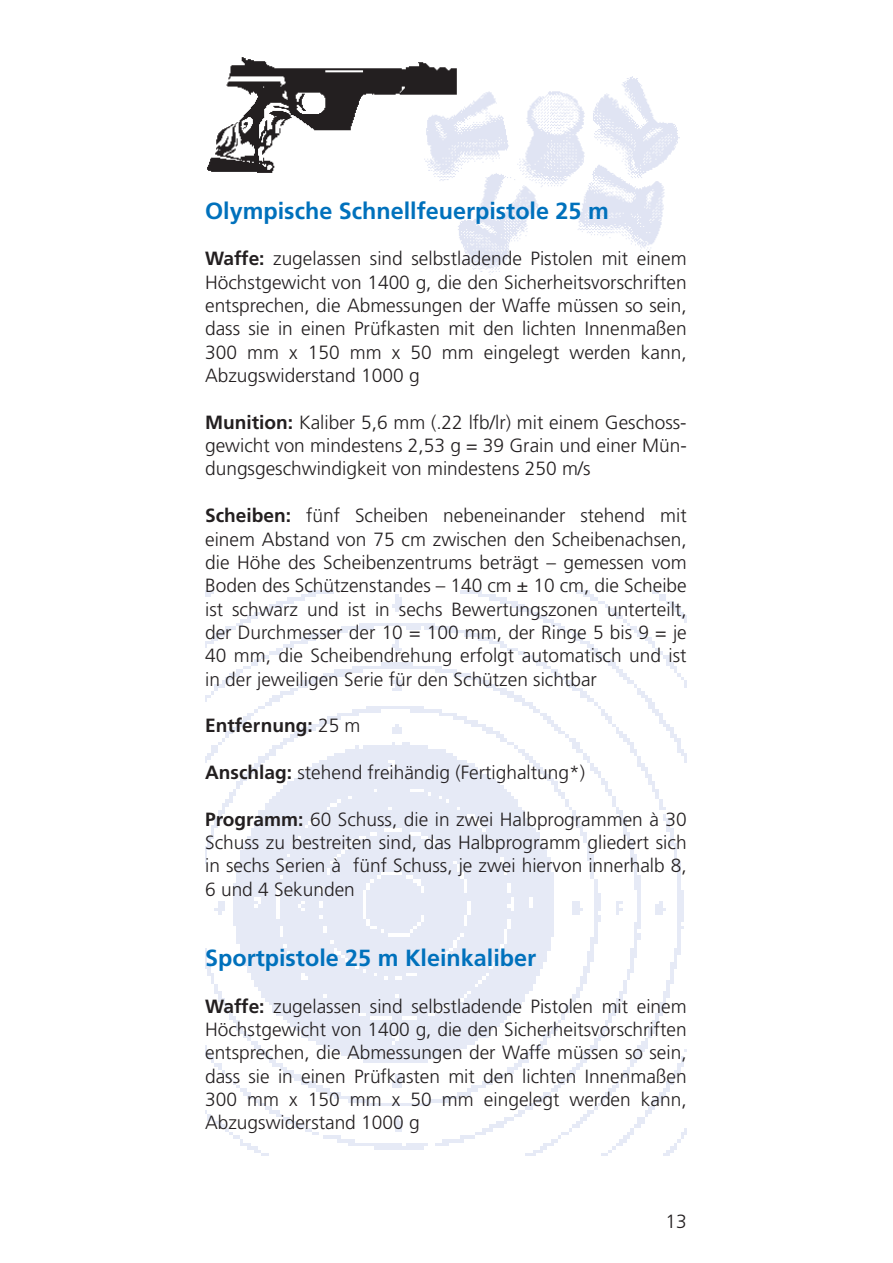
<style>
.page{position:relative;width:893px;height:1263px;background:#fff}
.page>*{position:absolute;margin:0;border:0;box-sizing:border-box;transform-origin:0 0}
.t1{font:700 23.4px "Frutiger";color:#0071bc}
.t2{font:300 19.05px/23.4px "Frutiger";color:#231f20;text-align:justify}
.t3{font:700 19.05px "Frutiger";color:#231f20}
.t4{font:300 19.05px "Frutiger LT Std";color:#231f20}
.s1{font-weight:700}
.s2{font-weight:300}
</style>
<div class="page">
<img style="left:439px;top:76px;width:240px;height:199px">
<img style="left:207px;top:57px;width:257px;height:120px">
<p class="t1" style="left:205px;top:201px;width:405px">Olympische Schnellfeuerpistole 25 m</p>
<p class="t2" style="left:205px;top:248px;width:483px"><span class="s1">Waffe:</span> zugelassen sind selbstladende Pistolen mit einem Höchstgewicht von 1400 g, die den Sicherheitsvorschriften entsprechen, die Abmessungen der Waffe müssen so sein, dass sie in einen Prüfkasten mit den lichten Innenmaßen 300 mm x 150 mm x 50 mm eingelegt werden kann, Abzugswiderstand 1000 g</p>
<p class="t2" style="left:205px;top:412px;width:483px"><span class="s1">Munition:</span> Kaliber 5,6 mm (.22 lfb/lr) mit einem Geschoss&shy;gewicht von mindestens 2,53 g = 39 Grain und einer Mün&shy;dungsgeschwindigkeit von mindestens 250 m/s</p>
<p class="t2" style="left:205px;top:505px;width:483px"><span class="s1">Scheiben:</span> fünf Scheiben nebeneinander stehend mit einem Abstand von 75 cm zwischen den Scheibenachsen, die Höhe des Scheibenzentrums beträgt – gemessen vom Boden des Schützenstandes – 140 cm ± 10 cm, die Scheibe ist schwarz und ist in sechs Bewertungszonen unterteilt, der Durchmesser der 10 = 100 mm, der Ringe 5 bis 9 = je 40 mm, die Scheibendrehung erfolgt automatisch und ist in der jeweiligen Serie für den Schützen sichtbar</p>
<p class="t3" style="left:205px;top:718px;width:157px">Entfernung: <span class="s2">25 m</span></p>
<p class="t2" style="left:205px;top:762px;width:381px"><span class="s1">Anschlag:</span> stehend freihändig (Fertighaltung*)</p>
<p class="t2" style="left:205px;top:809px;width:483px"><span class="s1">Programm:</span> 60 Schuss, die in zwei Halbprogrammen à 30<br>Schuss zu bestreiten sind, das Halbprogramm gliedert sich in sechs Serien à fünf Schuss, je zwei hiervon innerhalb 8, 6 und 4 Sekunden</p>
<p class="t1" style="left:205px;top:948px;width:333px">Sportpistole 25 m Kleinkaliber</p>
<p class="t2" style="left:205px;top:996px;width:483px"><span class="s1">Waffe:</span> zugelassen sind selbstladende Pistolen mit einem Höchstgewicht von 1400 g, die den Sicherheitsvorschriften entsprechen, die Abmessungen der Waffe müssen so sein, dass sie in einen Prüfkasten mit den lichten Innenmaßen 300 mm x 150 mm x 50 mm eingelegt werden kann, Abzugswiderstand 1000 g</p>
<p class="t4" style="left:665px;top:1213px;width:23px">13</p>
</div>
